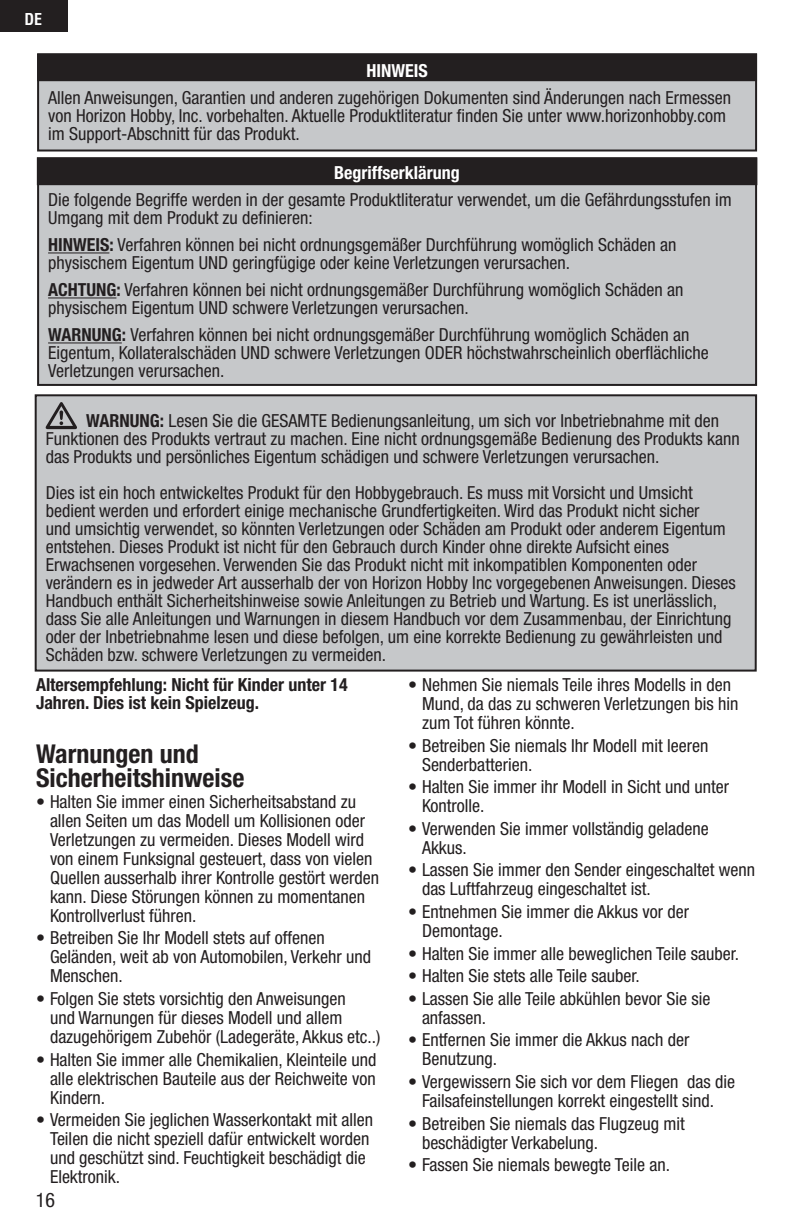
<style>
.page{position:relative;width:792px;height:1224px;background:#fff}
.page>*{position:absolute;margin:0;border:0;box-sizing:border-box;transform-origin:0 0}
.t1{font:700 condensed 26px/24px "Helvetica Neue LT Std";color:#231f20}
.t2{font:condensed 20px "Helvetica Neue LT Std";color:#231f20}
.t3{font:condensed 18px/19px "Helvetica Neue LT Std";color:#231f20}
.t4{font:700 condensed 18px/18px "Helvetica Neue LT Std";color:#231f20}
.t5{font:700 condensed 18px "Helvetica Neue LT Std";color:#fff}
.t6{font:700 condensed 16px "Helvetica LT Std";color:#fff}
.s1{font-weight:700}
</style>
<div class="page">
<div style="left:0;top:0;width:67px;height:31px;background:#231f20"></div>
<div style="left:36px;top:395px;width:720px;height:276px;background:#c6c8ca"></div>
<svg style="left:46px;top:402px;width:31px;height:27px"></svg>
<div style="left:35px;top:394px;width:722px;height:278px;border:2px solid #231f20"></div>
<div style="left:38px;top:159px;width:718px;height:227px;background:#c6c8ca"></div>
<div style="left:37px;top:158px;width:720px;height:27px;background:#231f20"></div>
<hr style="left:48px;top:253px;width:61px;height:1px;background:#231f20">
<hr style="left:48px;top:298px;width:68px;height:1px;background:#231f20">
<hr style="left:48px;top:343px;width:74px;height:1px;background:#231f20">
<div style="left:37px;top:158px;width:720px;height:228px;border:2px solid #231f20"></div>
<div style="left:38px;top:54px;width:718px;height:96px;background:#c6c8ca"></div>
<div style="left:38px;top:54px;width:719px;height:27px;background:#231f20"></div>
<div style="left:37px;top:54px;width:720px;height:98px;border:2px solid #231f20"></div>
<p class="t6" style="left:25px;top:14px;width:19px">DE</p>
<p class="t5" style="left:366px;top:65px;width:63px">HINWEIS</p>
<p class="t3" style="left:48px;top:91px;width:685px;line-height:18px">Allen Anweisungen, Garantien und anderen zugehörigen Dokumenten sind Änderungen nach Ermessen von Horizon Hobby, Inc. vorbehalten. Aktuelle Produktliteratur finden Sie unter www.horizonhobby.com im Support-Abschnitt für das Produkt.</p>
<p class="t5" style="left:334px;top:166px;width:127px">Begriffserklärung</p>
<p class="t3" style="left:48px;top:193px;width:685px;line-height:18px">Die folgende Begriffe werden in der gesamte Produktliteratur verwendet, um die Gefährdungsstufen im<br>Umgang mit dem Produkt zu definieren:</p>
<p class="t3" style="left:48px;top:238px;width:630px;line-height:18px"><span class="s1">HINWEIS:</span> Verfahren können bei nicht ordnungsgemäßer Durchführung womöglich Schäden an physischem Eigentum UND geringfügige oder keine Verletzungen verursachen.</p>
<p class="t3" style="left:48px;top:283px;width:637px;line-height:18px"><span class="s1">ACHTUNG:</span> Verfahren können bei nicht ordnungsgemäßer Durchführung womöglich Schäden an physischem Eigentum UND schwere Verletzungen verursachen.</p>
<p class="t3" style="left:48px;top:328px;width:662px;line-height:18px"><span class="s1">WARNUNG:</span> Verfahren können bei nicht ordnungsgemäßer Durchführung womöglich Schäden an<br>Eigentum, Kollateralschäden UND schwere Verletzungen ODER höchstwahrscheinlich oberflächliche<br>Verletzungen verursachen.</p>
<p class="t3" style="left:46px;top:414px;width:696px;line-height:18px;text-indent:40px"><span class="s1">WARNUNG:</span> Lesen Sie die GESAMTE Bedienungsanleitung, um sich vor Inbetriebnahme mit den<br>Funktionen des Produkts vertraut zu machen. Eine nicht ordnungsgemäße Bedienung des Produkts kann das Produkts und persönliches Eigentum schädigen und schwere Verletzungen verursachen.</p>
<p class="t3" style="left:46px;top:486px;width:692px;line-height:18px">Dies ist ein hoch entwickeltes Produkt für den Hobbygebrauch. Es muss mit Vorsicht und Umsicht bedient werden und erfordert einige mechanische Grundfertigkeiten. Wird das Produkt nicht sicher<br>und umsichtig verwendet, so könnten Verletzungen oder Schäden am Produkt oder anderem Eigentum entstehen. Dieses Produkt ist nicht für den Gebrauch durch Kinder ohne direkte Aufsicht eines Erwachsenen vorgesehen. Verwenden Sie das Produkt nicht mit inkompatiblen Komponenten oder verändern es in jedweder Art ausserhalb der von Horizon Hobby Inc vorgegebenen Anweisungen. Dieses Handbuch enthält Sicherheitshinweise sowie Anleitungen zu Betrieb und Wartung. Es ist unerlässlich, dass Sie alle Anleitungen und Warnungen in diesem Handbuch vor dem Zusammenbau, der Einrichtung oder der Inbetriebnahme lesen und diese befolgen, um eine korrekte Bedienung zu gewährleisten und Schäden bzw. schwere Verletzungen zu vermeiden.</p>
<p class="t4" style="left:36px;top:678px;width:313px">Altersempfehlung: Nicht für Kinder unter 14<br>Jahren. Dies ist kein Spielzeug.</p>
<h1 class="t1" style="left:36px;top:745px;width:210px">Warnungen und<br>Sicherheitshinweise</h1>
<p class="t3" style="left:50px;top:794px;width:331px;text-indent:-14px">• Halten Sie immer einen Sicherheitsabstand zu allen Seiten um das Modell um Kollisionen oder Verletzungen zu vermeiden. Dieses Modell wird von einem Funksignal gesteuert, dass von vielen Quellen ausserhalb ihrer Kontrolle gestört werden kann. Diese Störungen können zu momentanen Kontrollverlust führen.</p>
<p class="t3" style="left:50px;top:931px;width:323px;text-indent:-14px">• Betreiben Sie Ihr Modell stets auf offenen<br>Geländen, weit ab von Automobilen, Verkehr und<br>Menschen.</p>
<p class="t3" style="left:50px;top:991px;width:332px;text-indent:-14px">• Folgen Sie stets vorsichtig den Anweisungen<br>und Warnungen für dieses Modell und allem dazugehörigem Zubehör (Ladegeräte, Akkus etc..)</p>
<p class="t3" style="left:50px;top:1052px;width:328px;text-align:justify;text-indent:-14px">• Halten Sie immer alle Chemikalien, Kleinteile und alle elektrischen Bauteile aus der Reichweite von Kindern.</p>
<p class="t3" style="left:50px;top:1112px;width:325px;text-indent:-14px">• Vermeiden Sie jeglichen Wasserkontakt mit allen Teilen die nicht speziell dafür entwickelt worden und geschützt sind. Feuchtigkeit beschädigt die Elektronik.</p>
<p class="t2" style="left:36px;top:1192px;width:21px">16</p>
<p class="t3" style="left:422px;top:677px;width:318px;text-indent:-14px">• Nehmen Sie niemals Teile ihres Modells in den<br>Mund, da das zu schweren Verletzungen bis hin zum Tot führen könnte.</p>
<p class="t3" style="left:422px;top:738px;width:288px;text-indent:-14px">• Betreiben Sie niemals Ihr Modell mit leeren<br>Senderbatterien.</p>
<p class="t3" style="left:422px;top:779px;width:309px;text-indent:-14px">• Halten Sie immer ihr Modell in Sicht und unter<br>Kontrolle.</p>
<p class="t3" style="left:422px;top:821px;width:288px;text-indent:-14px">• Verwenden Sie immer vollständig geladene<br>Akkus.</p>
<p class="t3" style="left:422px;top:863px;width:335px;text-indent:-14px">• Lassen Sie immer den Sender eingeschaltet wenn das Luftfahrzeug eingeschaltet ist.</p>
<p class="t3" style="left:422px;top:904px;width:269px;text-indent:-14px">• Entnehmen Sie immer die Akkus vor der<br>Demontage.</p>
<p class="t3" style="left:408px;top:946px;width:333px">• Halten Sie immer alle beweglichen Teile sauber.</p>
<p class="t3" style="left:408px;top:968px;width:233px">• Halten Sie stets alle Teile sauber.</p>
<p class="t3" style="left:422px;top:991px;width:290px;text-indent:-14px">• Lassen Sie alle Teile abkühlen bevor Sie sie anfassen.</p>
<p class="t3" style="left:422px;top:1033px;width:269px;text-indent:-14px">• Entfernen Sie immer die Akkus nach der<br>Benutzung.</p>
<p class="t3" style="left:408px;top:1074px;width:329px;text-align:center">• Vergewissern Sie sich vor dem Fliegen das die<br>Failsafeinstellungen korrekt eingestellt sind.</p>
<p class="t3" style="left:422px;top:1116px;width:264px;text-indent:-14px">• Betreiben Sie niemals das Flugzeug mit beschädigter Verkabelung.</p>
<p class="t3" style="left:408px;top:1157px;width:264px">• Fassen Sie niemals bewegte Teile an.</p>
</div>
